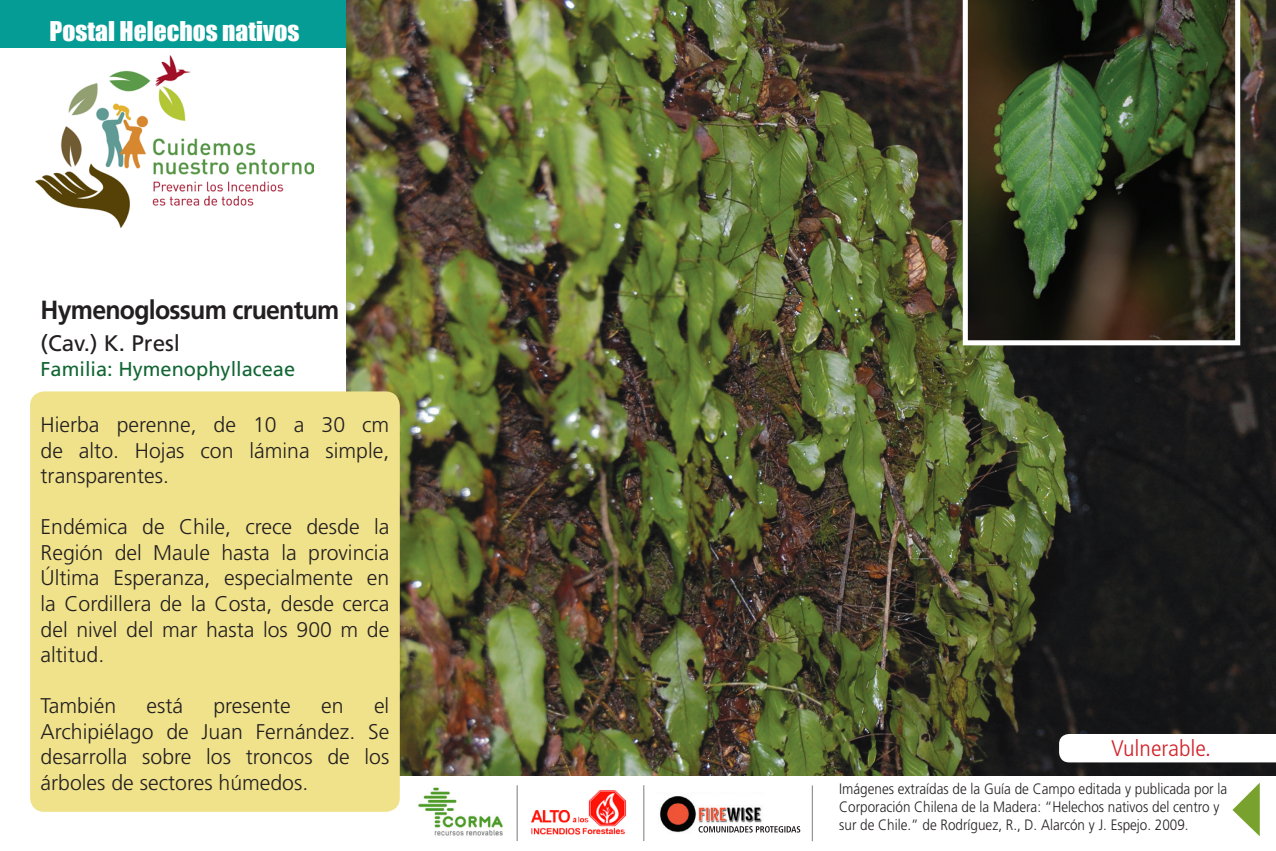
<style>
.page{position:relative;width:1276px;height:851px;background:#fff}
.page>*{position:absolute;margin:0;border:0;box-sizing:border-box;transform-origin:0 0}
.t1{font:700 26.25px "Frutiger LT Std";letter-spacing:-.03em;color:#231f20;scale:.95 1}
.t2{font:25px "Impact";color:#fff}
.t3{font:22.5px "Frutiger LT Std";color:#231f20}
.t4{font:300 condensed 22.5px "Frutiger LT Std";color:#d1232a;scale:1.1 1}
.t5{font:300 21.25px/25.5px "Frutiger LT Std";color:#231f20;text-align:justify}
.t6{font:20px "Frutiger LT Std";color:#126634}
.t7{font:300 15px/18px "Frutiger LT Std";color:#231f20;scale:.9 1}
</style>
<div class="page">
<img style="left:35px;top:55px;width:279px;height:172px">
<div style="left:0;top:0;width:349px;height:47px;background:#059c95"></div>
<img style="left:418px;top:787px;width:85px;height:49px">
<svg style="left:1232px;top:783px;width:27px;height:53px"></svg>
<img style="left:531px;top:790px;width:96px;height:45px">
<img style="left:659px;top:796px;width:105px;height:37px">
<svg style="left:698px;top:826px;width:102px;height:6px"></svg>
<hr style="left:516px;top:785px;width:2px;height:55px;background:#939598">
<hr style="left:643px;top:785px;width:1px;height:55px;background:#939598">
<hr style="left:812px;top:785px;width:1px;height:56px;background:#939598">
<img style="left:346px;top:0;width:930px;height:775px">
<div style="left:30px;top:391px;width:370px;height:420px;background:#f0e28b;border-radius:14px"></div>
<svg style="left:962px;top:0;width:278px;height:345px;background:#3c442d"></svg>
<svg style="left:1059px;top:733px;width:217px;height:29px"></svg>
<p class="t2" style="left:50px;top:12px;width:251px">Postal Helechos nativos</p>
<p class="t1" style="left:41px;top:295px;width:316px">Hymenoglossum cruentum</p>
<p class="t3" style="left:41px;top:330px;width:141px">(Cav.) K. Presl</p>
<p class="t6" style="left:41px;top:357px;width:256px">Familia: Hymenophyllaceae</p>
<p class="t5" style="left:41px;top:412px;width:350px">Hierba perenne, de 10 a 30 cm de alto. Hojas con lámina simple, transparentes.</p>
<p class="t5" style="left:41px;top:514px;width:350px">Endémica de Chile, crece desde la Región del Maule hasta la provincia Última Esperanza, especialmente en la Cordillera de la Costa, desde cerca del nivel del mar hasta los 900 m de altitud.</p>
<p class="t5" style="left:41px;top:693px;width:77px">También</p>
<p class="t5" style="left:146px;top:693px;width:38px">está</p>
<p class="t5" style="left:213px;top:693px;width:79px">presente</p>
<p class="t5" style="left:321px;top:693px;width:24px">en</p>
<p class="t5" style="left:41px;top:693px;width:350px;text-indent:333px">el Archipiélago de Juan Fernández. Se desarrolla sobre los troncos de los árboles de sectores húmedos.</p>
<p class="t4" style="left:1111px;top:735px;width:92px">Vulnerable.</p>
<p class="t7" style="left:839px;top:780px;width:432px">Imágenes extraídas de la Guía de Campo editada y publicada por la<br>Corporación Chilena de la Madera: “Helechos nativos del centro y sur de Chile.” de Rodríguez, R., D. Alarcón y J. Espejo. 2009.</p>
</div>
